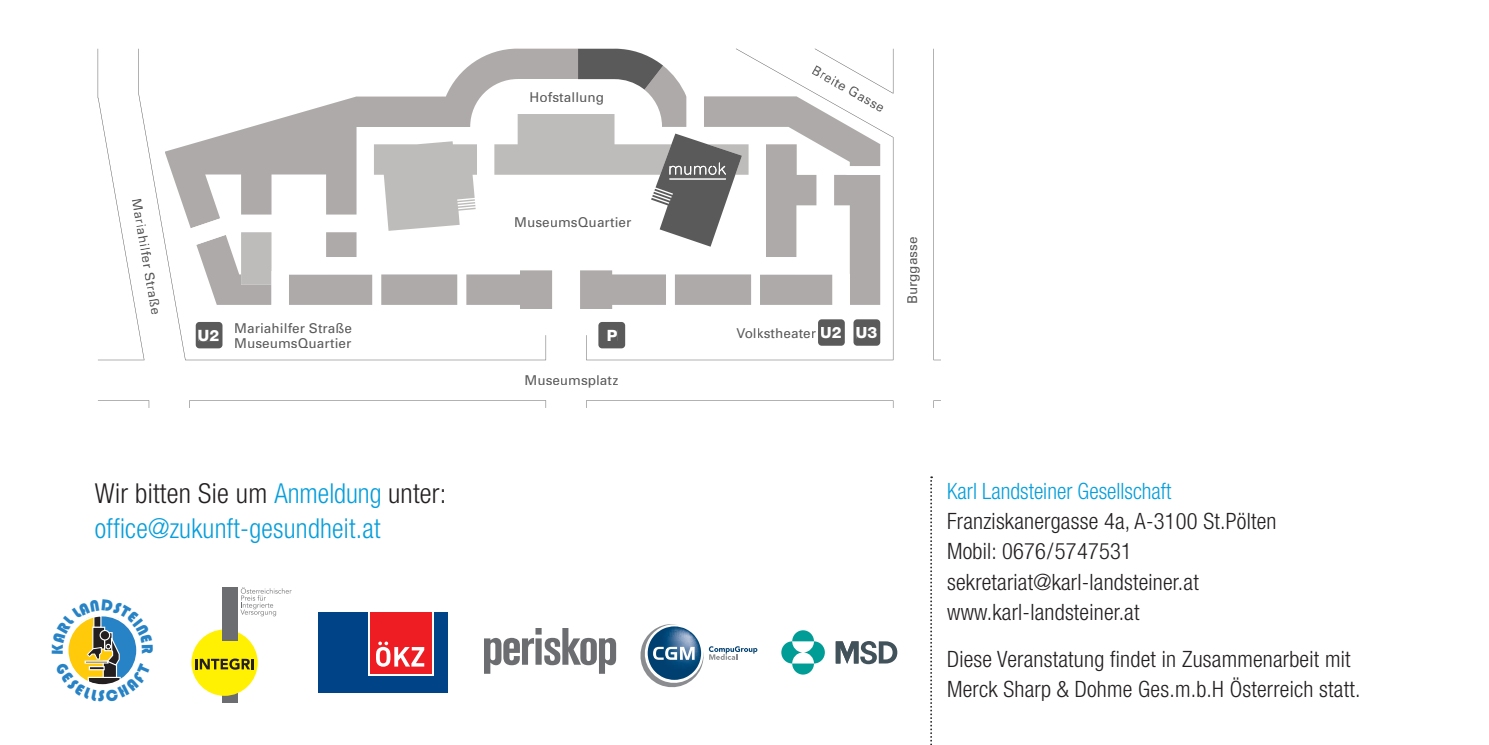
<style>
.page{position:relative;width:1489px;height:745px;background:#fff}
.page>*{position:absolute;margin:0;border:0;box-sizing:border-box;transform-origin:0 0}
.t1{font:300 condensed 27.5px/35px "Helvetica Neue";letter-spacing:.01em;color:#069edb}
.t2{font:300 condensed 22.5px/30px "Helvetica Neue";letter-spacing:.01em;color:#231f20}
.t3{font:300 condensed 22.5px "Helvetica Neue";color:#069edb}
.t4{font:800 15.5px "Helvetica Neue";color:#fff}
.t5{font:13.5px/14.2px "Univers";letter-spacing:.005em;color:#5a5a5a}
.s1{color:#231f20}
</style>
<div class="page">
<svg style="left:930px;top:476px;width:2px;height:269px"></svg>
<svg style="left:98px;top:48px;width:842px;height:359px"></svg>
<svg style="left:196px;top:322px;width:26px;height:26px"></svg>
<div style="left:199px;top:329px;width:19px;height:12px;background:#5a5a5a"></div>
<svg style="left:598px;top:322px;width:27px;height:26px"></svg>
<div style="left:607px;top:329px;width:10px;height:11px;background:#5a5a5a"></div>
<svg style="left:818px;top:319px;width:26px;height:26px"></svg>
<div style="left:821px;top:327px;width:19px;height:11px;background:#5a5a5a"></div>
<svg style="left:853px;top:319px;width:27px;height:26px"></svg>
<div style="left:856px;top:327px;width:20px;height:11px;background:#5a5a5a"></div>
<svg style="left:666px;top:271px;width:8px;height:37px"></svg>
<svg style="left:189px;top:218px;width:38px;height:27px"></svg>
<svg style="left:846px;top:166px;width:37px;height:9px"></svg>
<svg style="left:240px;top:141px;width:237px;height:167px"></svg>
<svg style="left:751px;top:257px;width:98px;height:51px"></svg>
<svg style="left:816px;top:173px;width:18px;height:34px"></svg>
<svg style="left:494px;top:49px;width:254px;height:197px"></svg>
<svg style="left:640px;top:624px;width:118px;height:64px"></svg>
<div style="left:318px;top:611px;width:130px;height:80px;background:#014387"></div>
<div style="left:368px;top:611px;width:65px;height:64px;background:linear-gradient(to right,#ee1d23,#ee1d23)"></div>
<div style="left:370px;top:611px;width:61px;height:62px;background:#ee1d23"></div>
<svg style="left:376px;top:641px;width:48px;height:25px"></svg>
<svg style="left:222px;top:692px;width:16px;height:10px"></svg>
<div style="left:191px;top:629px;width:67px;height:66px;background:#fff101;border-radius:50%"></div>
<div style="left:222px;top:586px;width:16px;height:54px;background:#6c6d70"></div>
<svg style="left:240px;top:587px;width:52px;height:29px"></svg>
<svg style="left:195px;top:658px;width:58px;height:11px"></svg>
<svg style="left:792px;top:630px;width:22px;height:11px"></svg>
<svg style="left:792px;top:663px;width:22px;height:11px"></svg>
<svg style="left:781px;top:641px;width:21px;height:22px"></svg>
<svg style="left:804px;top:641px;width:20px;height:22px"></svg>
<svg style="left:835px;top:641px;width:62px;height:23px"></svg>
<svg style="left:484px;top:628px;width:132px;height:45px"></svg>
<svg style="left:68px;top:615px;width:69px;height:70px"></svg>
<p class="t5" style="left:143px;top:197px;width:119px;rotate:80deg">Mariahilfer Straße</p>
<p class="t5" style="left:529px;top:90px;width:76px">Hofstallung</p>
<p class="t5" style="left:816px;top:63px;width:83px;rotate:29deg">Breite Gasse</p>
<p class="t5" style="left:514px;top:215px;width:119px">MuseumsQuartier</p>
<p class="t5" style="left:234px;top:321px;width:119px">Mariahilfer Straße<br>MuseumsQuartier</p>
<p class="t4" style="left:198px;top:326px;width:23px">U2</p>
<p class="t4" style="left:606px;top:326px;width:12px">P</p>
<p class="t4" style="left:820px;top:323px;width:59px">U2 U3</p>
<p class="t5" style="left:736px;top:326px;width:81px">Volkstheater</p>
<p class="t5" style="left:524px;top:372px;width:96px">Museumsplatz</p>
<p class="t5" style="left:905px;top:304px;width:69px;rotate:-90deg">Burggasse</p>
<p class="t1" style="left:95px;top:475px;width:353px"><span class="s1">Wir bitten Sie um</span> Anmeldung <span class="s1">unter: </span>office@zukunft-gesundheit.at</p>
<p class="t3" style="left:947px;top:478px;width:226px">Karl Landsteiner Gesellschaft</p>
<p class="t2" style="left:947px;top:506px;width:331px">Franziskanergasse 4a, A-3100 St.Pölten<br>Mobil: 0676 / 5747531 sekretariat@karl-landsteiner.at www.karl-landsteiner.at</p>
<p class="t2" style="left:947px;top:643px;width:415px">Diese Veranstatung findet in Zusammenarbeit mit<br>Merck Sharp &amp; Dohme Ges.m.b.H Österreich statt.</p>
</div>
